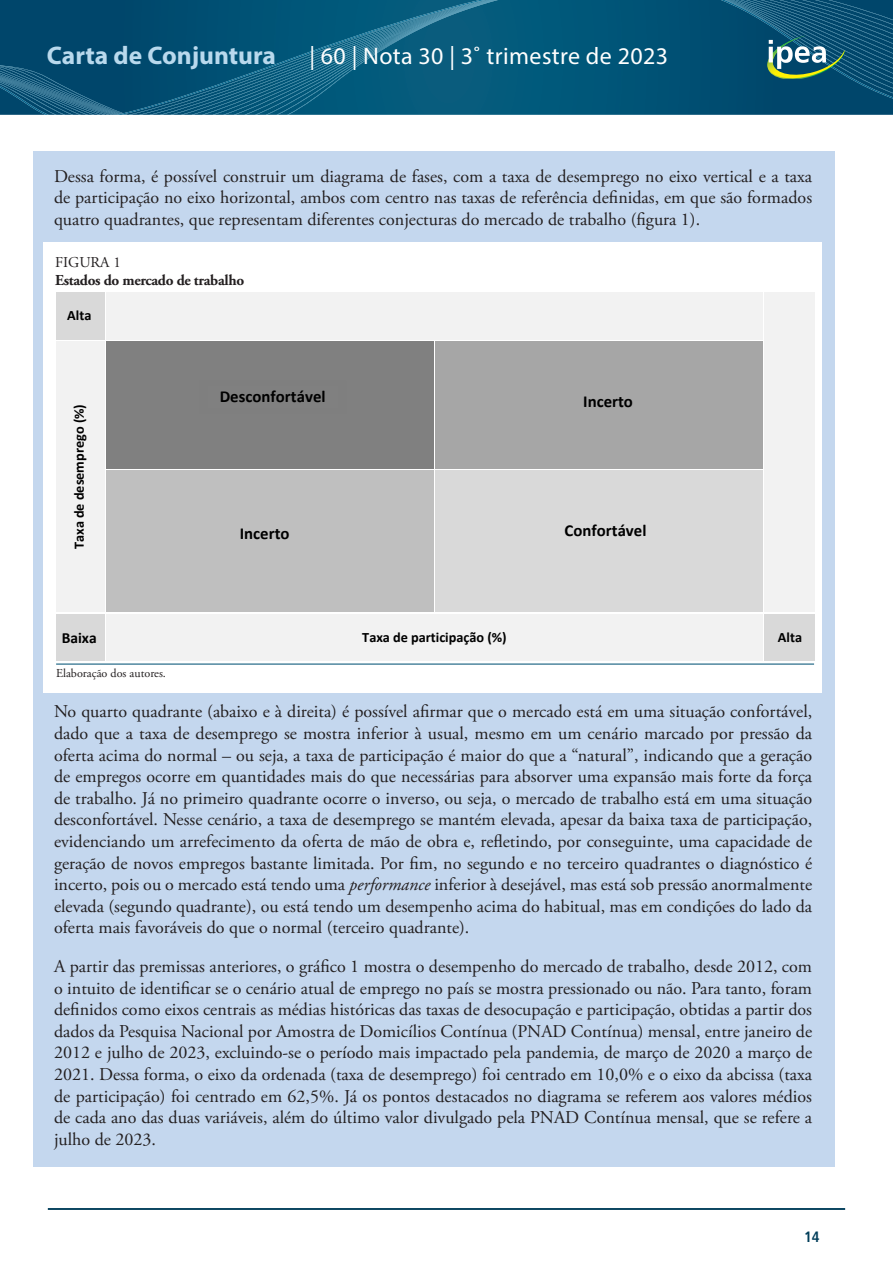
<style>
.page{position:relative;width:893px;height:1263px;background:#fff}
.page>*{position:absolute;margin:0;border:0;box-sizing:border-box;transform-origin:0 0}
.t1{font:700 25.5px "Myriad Pro";color:#b9d9ed}
.t2{font:24px "Myriad Pro";letter-spacing:.015em;color:#fff}
.corpo_de_texto{font:18px/21.6px "Adobe Garamond Pro";color:#231f20;text-align:justify}
.t3{font:700 16.8px "Calibri";color:#000}
.t4{font:700 15.6px "Calibri";color:#000}
.t5{font:700 15.15px "Adobe Garamond Pro";letter-spacing:-.02em;color:#231f20}
.t6{font:15px "Adobe Garamond Pro";color:#231f20}
.t7{font:700 condensed 15px "Frutiger LT Pro";color:#013d59}
.t8{font:700 14.25px "Calibri";color:#000}
.t9{font:12.15px "Adobe Garamond Pro";color:#231f20}
.s1{font-style:italic}
</style>
<div class="page">
<svg style="left:498px;top:0;width:395px;height:115px;background:#015376"></svg>
<svg style="left:0;top:0;width:498px;height:115px;background:#095779"></svg>
<hr style="left:48px;top:1208px;width:797px;height:2px;background:#013d59">
<svg style="left:721px;top:0;width:172px;height:100px;background:#165876"></svg>
<div style="left:33px;top:151px;width:801px;height:1015px;background:#c4d7ee"></div>
<div style="left:44px;top:242px;width:778px;height:451px;background:#fff"></div>
<hr style="left:56px;top:663px;width:758px;height:2px;background:#176180">
<div style="left:56px;top:292px;width:49px;height:48px;background:#d9d9d9"></div>
<div style="left:106px;top:292px;width:657px;height:48px;background:#f2f2f2"></div>
<div style="left:764px;top:292px;width:52px;height:321px;background:#f2f2f2"></div>
<div style="left:56px;top:341px;width:49px;height:272px;background:#f2f2f2"></div>
<div style="left:106px;top:341px;width:328px;height:128px;background:#808080"></div>
<div style="left:435px;top:341px;width:328px;height:128px;background:#a6a6a6"></div>
<div style="left:106px;top:470px;width:328px;height:143px;background:#bfbfbf"></div>
<div style="left:435px;top:470px;width:328px;height:143px;background:#d9d9d9"></div>
<div style="left:56px;top:614px;width:49px;height:47px;background:#d9d9d9"></div>
<div style="left:106px;top:614px;width:657px;height:47px;background:#f2f2f2"></div>
<div style="left:764px;top:614px;width:52px;height:47px;background:#d9d9d9"></div>
<h1 class="t1" style="left:47px;top:39px;width:230px">Carta de Conjuntura</h1>
<h2 class="t2" style="left:309px;top:41px;width:360px">| 60 | Nota 30 | 3˚ trimestre de 2023</h2>
<p class="corpo_de_texto" style="left:54px;top:166px;width:760px">Dessa forma, é possível construir um diagrama de fases, com a taxa de desemprego no eixo vertical e a taxa de participação no eixo horizontal, ambos com centro nas taxas de referência definidas, em que são formados quatro quadrantes, que representam diferentes conjecturas do mercado de trabalho (figura 1).</p>
<p class="t6" style="left:55px;top:253px;width:67px">FIGURA 1</p>
<p class="t5" style="left:55px;top:272px;width:191px">Estados do mercado de trabalho</p>
<p class="t8" style="left:67px;top:306px;width:26px">Alta</p>
<p class="t8" style="left:69px;top:549px;width:147px;rotate:-90deg">Taxa de desemprego (%)</p>
<p class="t3" style="left:220px;top:385px;width:107px">Desconfortável</p>
<p class="t3" style="left:240px;top:521px;width:51px">Incerto</p>
<p class="t3" style="left:583px;top:390px;width:51px">Incerto</p>
<p class="t3" style="left:564px;top:519px;width:83px">Confortável</p>
<p class="t4" style="left:62px;top:626px;width:36px">Baixa</p>
<p class="t8" style="left:362px;top:627px;width:146px">Taxa de participação (%)</p>
<p class="t8" style="left:778px;top:627px;width:26px">Alta</p>
<p class="t9" style="left:56px;top:666px;width:111px">Elaboração dos autores.</p>
<p class="corpo_de_texto" style="left:54px;top:701px;width:760px">No quarto quadrante (abaixo e à direita) é possível afirmar que o mercado está em uma situação confortável, dado que a taxa de desemprego se mostra inferior à usual, mesmo em um cenário marcado por pressão da oferta acima do normal – ou seja, a taxa de participação é maior do que a “natural”, indicando que a geração de empregos ocorre em quantidades mais do que necessárias para absorver uma expansão mais forte da força de trabalho. Já no primeiro quadrante ocorre o inverso, ou seja, o mercado de trabalho está em uma situação desconfortável. Nesse cenário, a taxa de desemprego se mantém elevada, apesar da baixa taxa de participação, evidenciando um arrefecimento da oferta de mão de obra e, refletindo, por conseguinte, uma capacidade de geração de novos empregos bastante limitada. Por fim, no segundo e no terceiro quadrantes o diagnóstico é incerto, pois ou o mercado está tendo uma <span class="s1">performance</span> inferior à desejável, mas está sob pressão anormalmente elevada (segundo quadrante), ou está tendo um desempenho acima do habitual, mas em condições do lado da oferta mais favoráveis do que o normal (terceiro quadrante).</p>
<p class="corpo_de_texto" style="left:54px;top:956px;width:760px">A partir das premissas anteriores, o gráfico 1 mostra o desempenho do mercado de trabalho, desde 2012, com o intuito de identificar se o cenário atual de emprego no país se mostra pressionado ou não. Para tanto, foram definidos como eixos centrais as médias históricas das taxas de desocupação e participação, obtidas a partir dos dados da Pesquisa Nacional por Amostra de Domicílios Contínua (PNAD Contínua) mensal, entre janeiro de 2012 e julho de 2023, excluindo-se o período mais impactado pela pandemia, de março de 2020 a março de 2021. Dessa forma, o eixo da ordenada (taxa de desemprego) foi centrado em 10,0% e o eixo da abcissa (taxa de participação) foi centrado em 62,5%. Já os pontos destacados no diagrama se referem aos valores médios de cada ano das duas variáveis, além do último valor divulgado pela PNAD Contínua mensal, que se refere a julho de 2023.</p>
<p class="t7" style="left:804px;top:1228px;width:17px">14</p>
</div>
